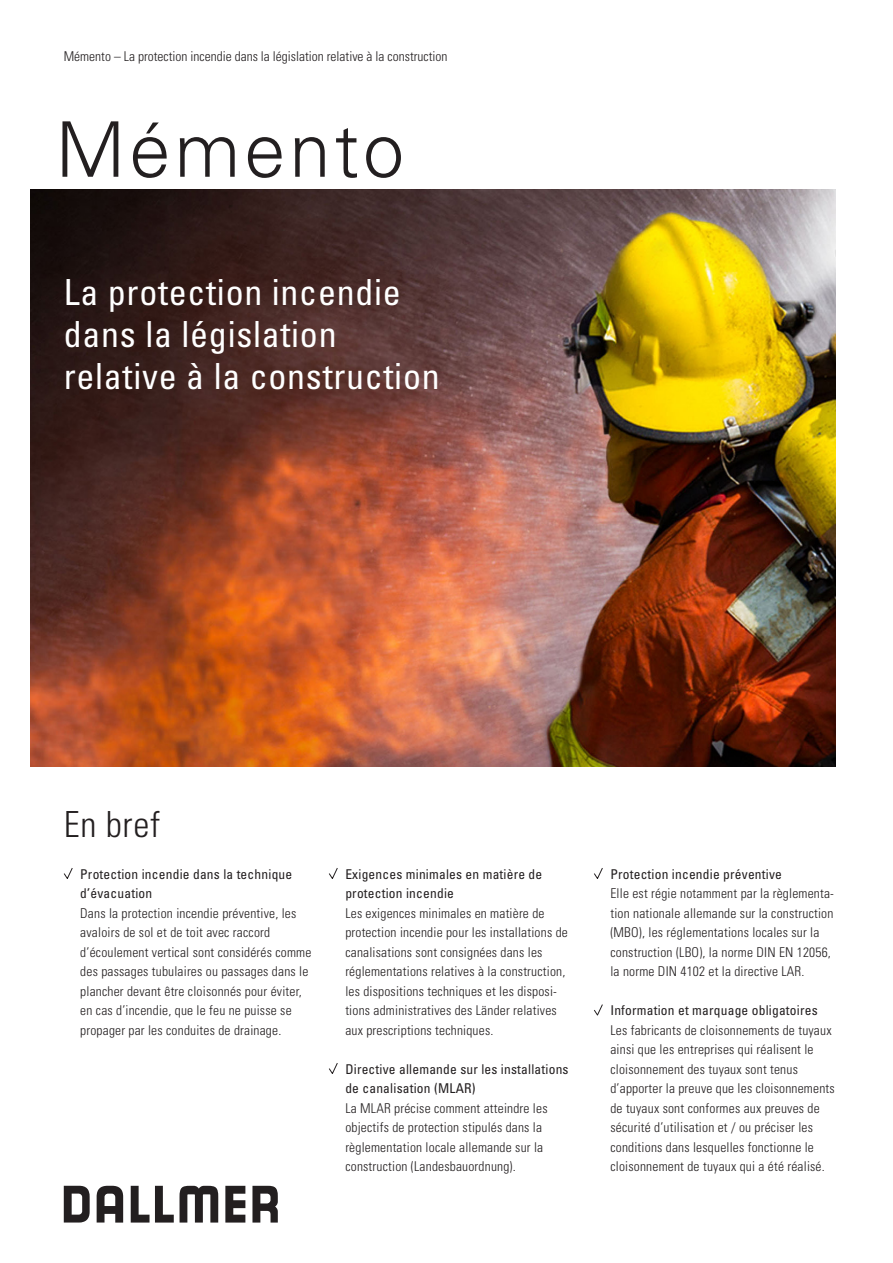
<style>
.page{position:relative;width:893px;height:1263px;background:#fff}
.page>*{position:absolute;margin:0;border:0;box-sizing:border-box;transform-origin:0 0}
.t1{font:300 76.65px "Univers LT Std";letter-spacing:.05em;color:#231f20}
.t2{font:condensed 36px/42px "Univers";letter-spacing:.02em;color:#fff}
.t3{font:300 condensed 36px "Univers";letter-spacing:.02em;color:#231f20}
.t4{font:300 condensed 13.5px/19.5px "Univers LT Std";letter-spacing:.015em;color:#231f20}
.t5{font:condensed 13.5px/19.5px "Univers LT Std";letter-spacing:.015em;color:#231f20}
</style>
<div class="page">
<svg style="left:63px;top:868px;width:10px;height:11px"></svg>
<svg style="left:329px;top:868px;width:9px;height:11px"></svg>
<svg style="left:329px;top:1063px;width:9px;height:11px"></svg>
<svg style="left:594px;top:868px;width:9px;height:11px"></svg>
<svg style="left:594px;top:1004px;width:9px;height:12px"></svg>
<img style="left:31px;top:189px;width:805px;height:577px">
<svg style="left:64px;top:1186px;width:26px;height:36px"></svg>
<svg style="left:97px;top:1186px;width:26px;height:36px"></svg>
<svg style="left:131px;top:1186px;width:43px;height:36px"></svg>
<svg style="left:225px;top:1186px;width:20px;height:36px"></svg>
<svg style="left:252px;top:1186px;width:26px;height:36px"></svg>
<svg style="left:180px;top:1186px;width:38px;height:36px"></svg>
<p class="t4" style="left:64px;top:46px;width:385px">Mémento – La protection incendie dans la législation relative à la construction</p>
<h1 class="t1" style="left:55px;top:103px;width:350px">Mémento</h1>
<h2 class="t2" style="left:64px;top:271px;width:377px">La protection incendie dans la législation relative à la construction</h2>
<h2 class="t3" style="left:64px;top:803px;width:98px">En bref</h2>
<p class="t5" style="left:80px;top:864px;width:214px">Protection incendie dans la technique d’évacuation</p>
<p class="t4" style="left:80px;top:903px;width:233px">Dans la protection incendie préventive, les avaloirs de sol et de toit avec raccord d’écoulement vertical sont considérés comme des passages tubulaires ou passages dans le plancher devant être cloisonnés pour éviter, en cas d’incendie, que le feu ne puisse se propager par les conduites de drainage.</p>
<p class="t5" style="left:345px;top:864px;width:198px">Exigences minimales en matière de protection incendie</p>
<p class="t4" style="left:345px;top:903px;width:224px">Les exigences minimales en matière de protection incendie pour les installations de canalisations sont consignées dans les réglementations relatives à la construction, les dispositions techniques et les disposi&shy;tions administratives des Länder relatives aux prescriptions techniques.</p>
<p class="t5" style="left:345px;top:1059px;width:225px">Directive allemande sur les installations de canalisation (MLAR)</p>
<p class="t4" style="left:345px;top:1098px;width:204px">La MLAR précise comment atteindre les objectifs de protection stipulés dans la règlementation locale allemande sur la construction (Landesbauordnung).</p>
<p class="t5" style="left:610px;top:864px;width:173px">Protection incendie préventive</p>
<p class="t4" style="left:610px;top:884px;width:225px">Elle est régie notamment par la règlementa&shy;tion nationale allemande sur la construction (MBO), les réglementations locales sur la construction (LBO), la norme DIN EN 12056, la norme DIN 4102 et la directive LAR.</p>
<p class="t5" style="left:610px;top:1001px;width:209px">Information et marquage obligatoires</p>
<p class="t4" style="left:610px;top:1020px;width:226px">Les fabricants de cloisonnements de tuyaux ainsi que les entreprises qui réalisent le cloisonnement des tuyaux sont tenus d’apporter la preuve que les cloisonnements de tuyaux sont conformes aux preuves de sécurité d’utilisation et / ou préciser les conditions dans lesquelles fonctionne le cloisonnement de tuyaux qui a été réalisé.</p>
</div>
